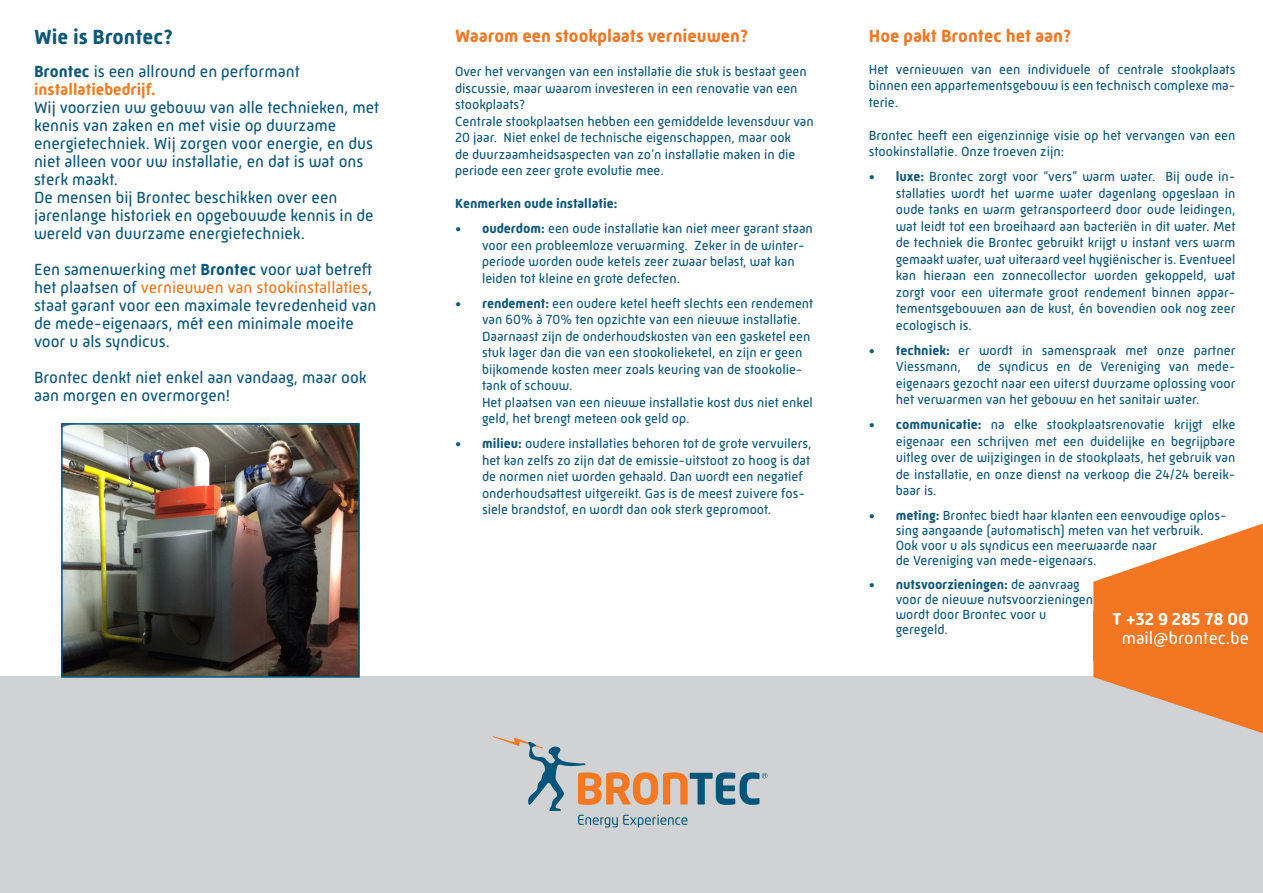
<style>
.page{position:relative;width:1263px;height:893px;background:#fff}
.page>*{position:absolute;margin:0;border:0;box-sizing:border-box;transform-origin:0 0}
.t1{font:700 21px "Mic 32 New Rounded";color:#0d5778}
.t2{font:700 18px "Mic 32 New Rounded";color:#f47522}
.t3{font:17.55px "Mic 32 New Rounded";color:#fff}
.t4{font:700 17.55px "Mic 32 New Rounded";color:#fff}
.t5{font:16.5px/18px "Mic 32 New Rounded";color:#0d5778}
.t6{font:13.5px/16.5px "Mic 32 New Rounded";color:#0d5778}
.t7{font:700 13.5px "Mic 32 New Rounded";color:#0d5778}
.s1{font-weight:700}
.s2{font-weight:700;color:#f37d22}
.s3{color:#f47721}
</style>
<div class="page">
<div style="left:0;top:677px;width:1263px;height:216px;background:#d1d2d4"></div>
<svg style="left:1093px;top:523px;width:170px;height:210px"></svg>
<div style="left:1093px;top:611px;width:155px;height:50px;background:#f47522"></div>
<svg style="left:493px;top:736px;width:274px;height:91px"></svg>
<img style="left:64px;top:426px;width:293px;height:249px">
<div style="left:61px;top:423px;width:299px;height:255px;border:2px solid #00567a"></div>
<p class="t1" style="left:34px;top:25px;width:140px">Wie is Brontec?</p>
<p class="t5" style="left:34px;top:63px;width:347px"><span class="s1">Brontec</span> is een allround en performant <span class="s2">installatiebedrijf.<br></span>Wij voorzien uw gebouw van alle technieken, met kennis van zaken en met visie op duurzame energietechniek. Wij zorgen voor energie, en dus niet alleen voor uw installatie, en dat is wat ons sterk maakt.</p>
<p class="t5" style="left:34px;top:189px;width:341px">De mensen bij Brontec beschikken over een jarenlange historiek en opgebouwde kennis in de wereld van duurzame energietechniek.</p>
<p class="t5" style="left:34px;top:261px;width:344px">Een samenwerking met <span class="s1">Brontec</span> voor wat betreft het plaatsen of <span class="s3">vernieuwen van stookinstallaties</span>, staat garant voor een maximale tevredenheid van de mede-eigenaars, mét een minimale moeite voor u als syndicus.</p>
<p class="t5" style="left:34px;top:369px;width:334px">Brontec denkt niet enkel aan vandaag, maar ook aan morgen en overmorgen!</p>
<p class="t2" style="left:455px;top:26px;width:295px">Waarom een stookplaats vernieuwen?</p>
<p class="t6" style="left:455px;top:64px;width:360px">Over het vervangen van een installatie die stuk is bestaat geen discussie, maar waarom investeren in een renovatie van een stookplaats?<br>Centrale stookplaatsen hebben een gemiddelde levensduur van 20 jaar. Niet enkel de technische eigenschappen, maar ook<br>de duurzaamheidsaspecten van zo’n installatie maken in die periode een zeer grote evolutie mee.</p>
<p class="t7" style="left:455px;top:196px;width:164px">Kenmerken oude installatie:</p>
<p class="t6" style="left:482px;top:221px;width:332px;text-indent:-27px"><span class="s1">• ouderdom:</span> een oude installatie kan niet meer garant staan voor een probleemloze verwarming. Zeker in de winter&shy;periode worden oude ketels zeer zwaar belast, wat kan leiden tot kleine en grote defecten.</p>
<p class="t6" style="left:482px;top:295px;width:333px;text-indent:-27px"><span class="s1">• rendement:</span> een oudere ketel heeft slechts een rendement van 60% à 70% ten opzichte van een nieuwe installatie.<br>Daarnaast zijn de onderhoudskosten van een gasketel een stuk lager dan die van een stookolieketel, en zijn er geen bijkomende kosten meer zoals keuring van de stookolie&shy;tank of schouw.<br>Het plaatsen van een nieuwe installatie kost dus niet enkel geld, het brengt meteen ook geld op.</p>
<p class="t6" style="left:482px;top:436px;width:331px;text-indent:-27px"><span class="s1">• milieu:</span> oudere installaties behoren tot de grote vervuilers, het kan zelfs zo zijn dat de emissie-uitstoot zo hoog is dat de normen niet worden gehaald. Dan wordt een negatief onderhoudsattest uitgereikt. Gas is de meest zuivere fos&shy;siele brandstof, en wordt dan ook sterk gepromoot.</p>
<p class="t2" style="left:869px;top:26px;width:204px">Hoe pakt Brontec het aan?</p>
<p class="t6" style="left:869px;top:61px;width:368px;text-align:justify">Het vernieuwen van een individuele of centrale stookplaats binnen een appartementsgebouw is een technisch complexe ma&shy;terie.</p>
<p class="t6" style="left:869px;top:127px;width:368px">Brontec heeft een eigenzinnige visie op het vervangen van een stookinstallatie. Onze troeven zijn:</p>
<p class="t6" style="left:896px;top:168px;width:341px;text-align:justify;text-indent:-27px"><span class="s1">• luxe:</span> Brontec zorgt voor “vers” warm water. Bij oude in&shy;stallaties wordt het warme water dagenlang opgeslaan in oude tanks en warm getransporteerd door oude leidingen, wat leidt tot een broeihaard aan bacteriën in dit water. Met de techniek die Brontec gebruikt krijgt u instant vers warm gemaakt water, wat uiteraard veel hygiënischer is. Eventueel kan hieraan een zonnecollector worden gekoppeld, wat zorgt voor een uitermate groot rendement binnen appar&shy;tementsgebouwen aan de kust, én bovendien ook nog zeer ecologisch is.</p>
<p class="t6" style="left:896px;top:342px;width:341px;text-align:justify;text-indent:-27px"><span class="s1">• techniek:</span> er wordt in samenspraak met onze partner Viessmann, de syndicus en de Vereniging van mede&shy;eigenaars gezocht naar een uiterst duurzame oplossing voor het verwarmen van het gebouw en het sanitair water.</p>
<p class="t6" style="left:896px;top:416px;width:341px;text-align:justify;text-indent:-27px"><span class="s1">• communicatie:</span> na elke stookplaatsrenovatie krijgt elke eigenaar een schrijven met een duidelijke en begrijpbare uitleg over de wijzigingen in de stookplaats, het gebruik van de installatie, en onze dienst na verkoop die 24/24 bereik&shy;baar is.</p>
<p class="t6" style="left:896px;top:508px;width:333px;line-height:15px;text-indent:-27px"><span class="s1">• meting:</span> Brontec biedt haar klanten een eenvoudige oplos&shy;sing aangaande (automatisch) meten van het verbruik.<br>Ook voor u als syndicus een meerwaarde naar<br>de Vereniging van mede-eigenaars.</p>
<p class="t6" style="left:896px;top:577px;width:199px;line-height:15px;text-indent:-27px"><span class="s1">• nutsvoorzieningen:</span> de aanvraag voor de nieuwe nutsvoorzieningen wordt door Brontec voor u geregeld.</p>
<p class="t4" style="left:1113px;top:608px;width:137px">T +32 9 285 78 00</p>
<p class="t3" style="left:1122px;top:628px;width:128px">mail@brontec.be</p>
</div>
